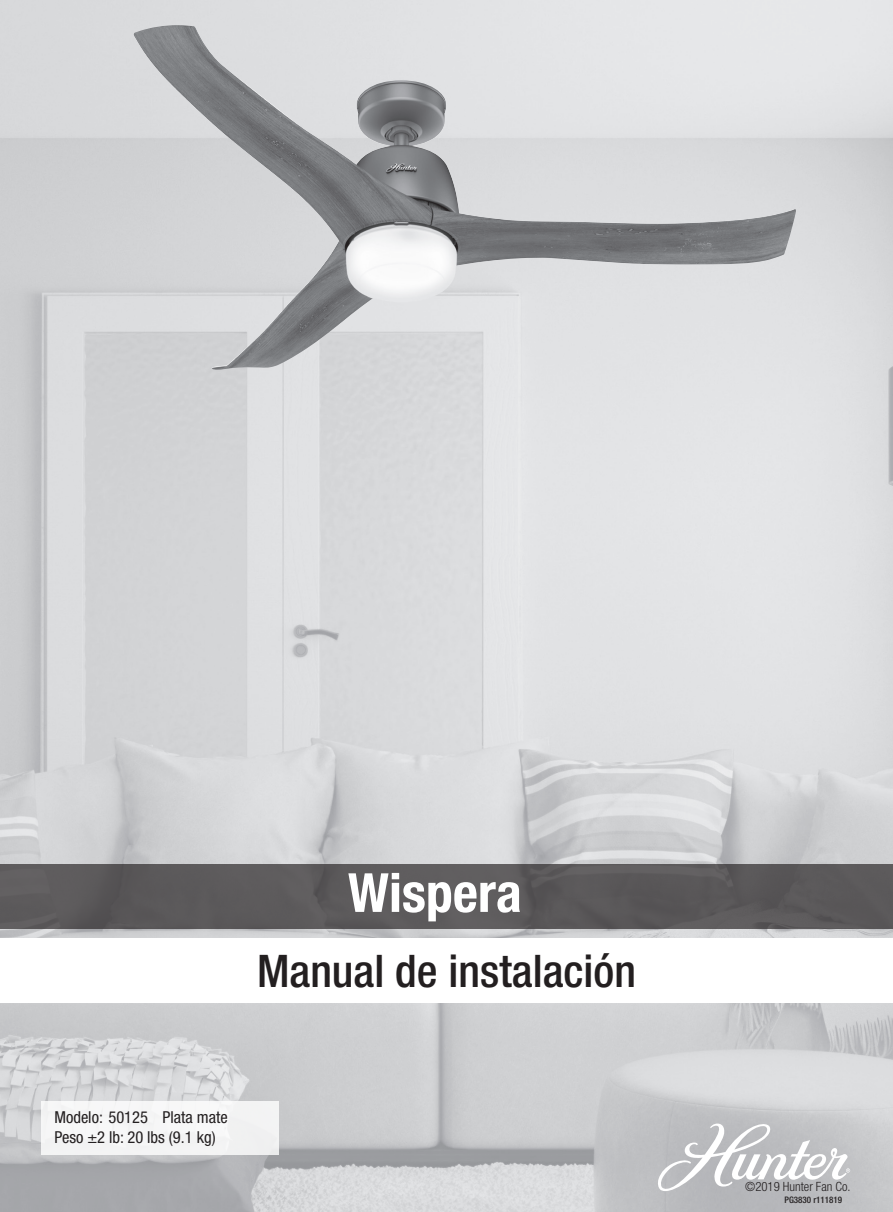
<style>
.page{position:relative;width:893px;height:1212px;background:#fff}
.page>*{position:absolute;margin:0;border:0;box-sizing:border-box;transform-origin:0 0}
.t1{font:700 condensed 54px "Helvetica Neue LT Std";color:#fff}
.t2{font:500 condensed 45px "Helvetica Neue LT Std";color:#231f20}
.t3{font:condensed 16.5px "Helvetica Neue LT Std";color:#231f20}
.t4{font:300 condensed 12.75px "Helvetica Neue LT Std";color:#231f20}
.t5{font:500 condensed 9px "Helvetica Neue LT Std";color:#231f20}
</style>
<div class="page">
<img style="left:0;top:0;width:893px;height:1212px">
<div style="left:0;top:939px;width:893px;height:64px;background:#fff"></div>
<svg style="left:658px;top:1123px;width:192px;height:68px"></svg>
<div style="left:0;top:864px;width:893px;height:64px;background:#5c5a5b"></div>
<div style="left:41px;top:1101px;width:238px;height:54px;background:#f4f4f5"></div>
<img style="left:134px;top:25px;width:662px;height:345px">
<p class="t1" style="left:348px;top:860px;width:175px">Wispera</p>
<p class="t2" style="left:257px;top:944px;width:380px">Manual de instalación</p>
<p class="t3" style="left:54px;top:1108px;width:175px">Modelo: 50125 Plata mate</p>
<p class="t3" style="left:54px;top:1128px;width:163px">Peso ±2 lb: 20 lbs (9.1 kg)</p>
<p class="t4" style="left:745px;top:1179px;width:107px">©2019 Hunter Fan Co.</p>
<p class="t5" style="left:784px;top:1194px;width:59px">PG3830 r111819</p>
</div>
